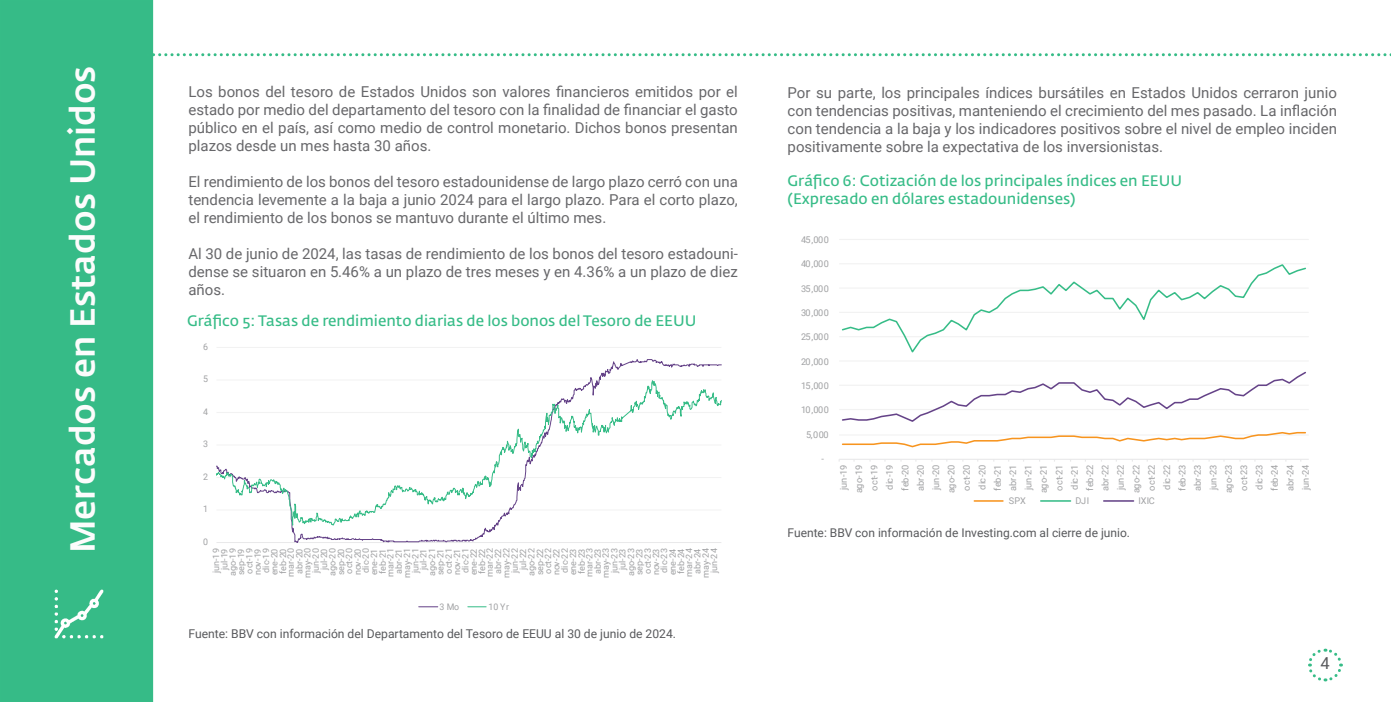
<style>
.page{position:relative;width:1391px;height:702px;background:#fff}
.page>*{position:absolute;margin:0;border:0;box-sizing:border-box;transform-origin:0 0}
.t1{font:500 34.5px "Fedra Sans Std";color:#fcfcfc}
.t2{font:16.5px "Roboto";color:#58595c}
.t3{font:15px/18px "Roboto";color:#67676a;text-align:justify}
.t4{font:15px "Fedra Sans Std";color:#36bc87}
.t5{font:12.15px "Roboto";color:#58595c}
.t6{font:12px "Roboto";color:#58595c}
.t7{font:9.3px "Roboto";letter-spacing:-.06em;color:#a0a1a3}
.t8{font:9.15px/15.5px "Roboto";letter-spacing:-.045em;color:#a0a1a3;text-align:center}
.t9{font:9px "Roboto";color:#a0a1a3}
.t10{font:8.85px/8.2px "Roboto";letter-spacing:-.005em;color:#a0a1a3;text-align:right}
</style>
<div class="page">
<div style="left:1px;top:1px;width:151px;height:700px;background:#36bb87"></div>
<div style="left:0;top:0;width:153px;height:702px;border:2px solid #36bc87"></div>
<img style="left:54px;top:589px;width:50px;height:50px">
<svg style="left:150px;top:53px;width:1241px;height:3px"></svg>
<svg style="left:1308px;top:648px;width:35px;height:34px"></svg>
<hr style="left:216px;top:347px;width:505px;height:1px;background:#f2f2f2">
<svg style="left:216px;top:374px;width:505px;height:169px"></svg>
<svg style="left:419px;top:606px;width:19px;height:1px"></svg>
<svg style="left:468px;top:606px;width:18px;height:1px"></svg>
<hr style="left:839px;top:434px;width:469px;height:1px;background:#f2f2f2">
<hr style="left:839px;top:409px;width:469px;height:1px;background:#f2f2f2">
<hr style="left:839px;top:384px;width:469px;height:2px;background:#f2f2f2">
<hr style="left:839px;top:360px;width:469px;height:1px;background:#f2f2f2">
<hr style="left:839px;top:336px;width:469px;height:1px;background:#f2f2f2">
<hr style="left:839px;top:312px;width:469px;height:1px;background:#f2f2f2">
<hr style="left:839px;top:287px;width:469px;height:1px;background:#f2f2f2">
<hr style="left:839px;top:263px;width:469px;height:1px;background:#f2f2f2">
<hr style="left:839px;top:239px;width:469px;height:1px;background:#f2f2f2">
<hr style="left:839px;top:458px;width:469px;height:2px;background:#e9e9ea">
<svg style="left:842px;top:431px;width:464px;height:17px"></svg>
<svg style="left:842px;top:264px;width:464px;height:89px"></svg>
<svg style="left:842px;top:371px;width:464px;height:51px"></svg>
<svg style="left:974px;top:500px;width:29px;height:1px"></svg>
<hr style="left:1040px;top:500px;width:30px;height:1px;background:#36bc87">
<hr style="left:1103px;top:500px;width:30px;height:1px;background:#654388">
<p class="t1" style="left:61px;top:553px;width:489px;rotate:-90deg">Mercados en Estados Unidos</p>
<p class="t3" style="left:188px;top:82px;width:551px">Los bonos del tesoro de Estados Unidos son valores financieros emitidos por el estado por medio del departamento del tesoro con la finalidad de financiar el gasto público en el país, así como medio de control monetario. Dichos bonos presentan plazos desde un mes hasta 30 años.</p>
<p class="t3" style="left:188px;top:172px;width:551px">El rendimiento de los bonos del tesoro estadounidense de largo plazo cerró con una tendencia levemente a la baja a junio 2024 para el largo plazo. Para el corto plazo, el rendimiento de los bonos se mantuvo durante el último mes.</p>
<p class="t3" style="left:188px;top:244px;width:551px">Al 30 de junio de 2024, las tasas de rendimiento de los bonos del tesoro estadouni&shy;dense se situaron en 5.46% a un plazo de tres meses y en 4.36% a un plazo de diez años.</p>
<p class="t4" style="left:187px;top:312px;width:510px">Gráfico 5: Tasas de rendimiento diarias de los bonos del Tesoro de EEUU</p>
<p class="t9" style="left:203px;top:340px;width:6px">6</p>
<p class="t9" style="left:203px;top:372px;width:6px">5</p>
<p class="t9" style="left:203px;top:405px;width:6px">4</p>
<p class="t9" style="left:203px;top:437px;width:6px">3</p>
<p class="t9" style="left:203px;top:470px;width:6px">2</p>
<p class="t9" style="left:203px;top:503px;width:6px">1</p>
<p class="t9" style="left:203px;top:535px;width:6px">0</p>
<p class="t10" style="left:212px;top:578px;width:32px;rotate:-90deg">jun-19 jul-19 ago-19 sep-19 oct-19 nov-19 dic-19 ene-20 feb-20 mar-20 abr-20 may-20 jun-20 jul-20 ago-20 sep-20 oct-20 nov-20 dic-20 ene-21 feb-21 mar-21 abr-21 may-21 jun-21 jul-21 ago-21 sep-21 oct-21 nov-21 dic-21 ene-22 feb-22 mar-22 abr-22 may-22 jun-22 jul-22 ago-22 sep-22 oct-22 nov-22 dic-22 ene-23 feb-23 mar-23 abr-23 may-23 jun-23 jul-23 ago-23 sep-23 oct-23 nov-23 dic-23 ene-24 feb-24 mar-24 abr-24 may-24 jun-24</p>
<p class="t9" style="left:439px;top:600px;width:21px">3 Mo</p>
<p class="t9" style="left:488px;top:600px;width:22px">10 Yr</p>
<p class="t5" style="left:188px;top:624px;width:489px">Fuente: BBV con información del Departamento del Tesoro de EEUU al 30 de junio de 2024.</p>
<p class="t3" style="left:787px;top:83px;width:551px">Por su parte, los principales índices bursátiles en Estados Unidos cerraron junio con tendencias positivas, manteniendo el crecimiento del mes pasado. La inflación con tendencia a la baja y los indicadores positivos sobre el nivel de empleo inciden positivamente sobre la expectativa de los inversionistas.</p>
<p class="t4" style="left:787px;top:171px;width:396px">Gráfico 6: Cotización de los principales índices en EEUU</p>
<p class="t4" style="left:787px;top:189px;width:290px">(Expresado en dólares estadounidenses)</p>
<p class="t7" style="left:801px;top:233px;width:30px">45,000</p>
<p class="t7" style="left:801px;top:257px;width:30px">40,000</p>
<p class="t7" style="left:801px;top:282px;width:30px">35,000</p>
<p class="t7" style="left:801px;top:306px;width:30px">30,000</p>
<p class="t7" style="left:801px;top:330px;width:30px">25,000</p>
<p class="t7" style="left:801px;top:355px;width:30px">20,000</p>
<p class="t7" style="left:801px;top:379px;width:30px">15,000</p>
<p class="t7" style="left:801px;top:403px;width:30px">10,000</p>
<p class="t7" style="left:806px;top:428px;width:24px">5,000</p>
<p class="t7" style="left:821px;top:452px;width:4px">-</p>
<p class="t8" style="left:835px;top:493px;width:30px;rotate:-90deg">jun-19 ago-19 oct-19 dic-19 feb-20 abr-20 jun-20 ago-20 oct-20 dic-20 feb-21 abr-21 jun-21 ago-21 oct-21 dic-21 feb-22 abr-22 jun-22 ago-22 oct-22 dic-22 feb-23 abr-23 jun-23 ago-23 oct-23 dic-23 feb-24 abr-24 jun-24</p>
<p class="t7" style="left:1008px;top:494px;width:19px">SPX</p>
<p class="t7" style="left:1075px;top:494px;width:15px">DJI</p>
<p class="t7" style="left:1138px;top:494px;width:18px">IXIC</p>
<p class="t6" style="left:787px;top:524px;width:344px">Fuente: BBV con información de Investing.com al cierre de junio.</p>
<p class="t2" style="left:1320px;top:652px;width:11px">4</p>
</div>
